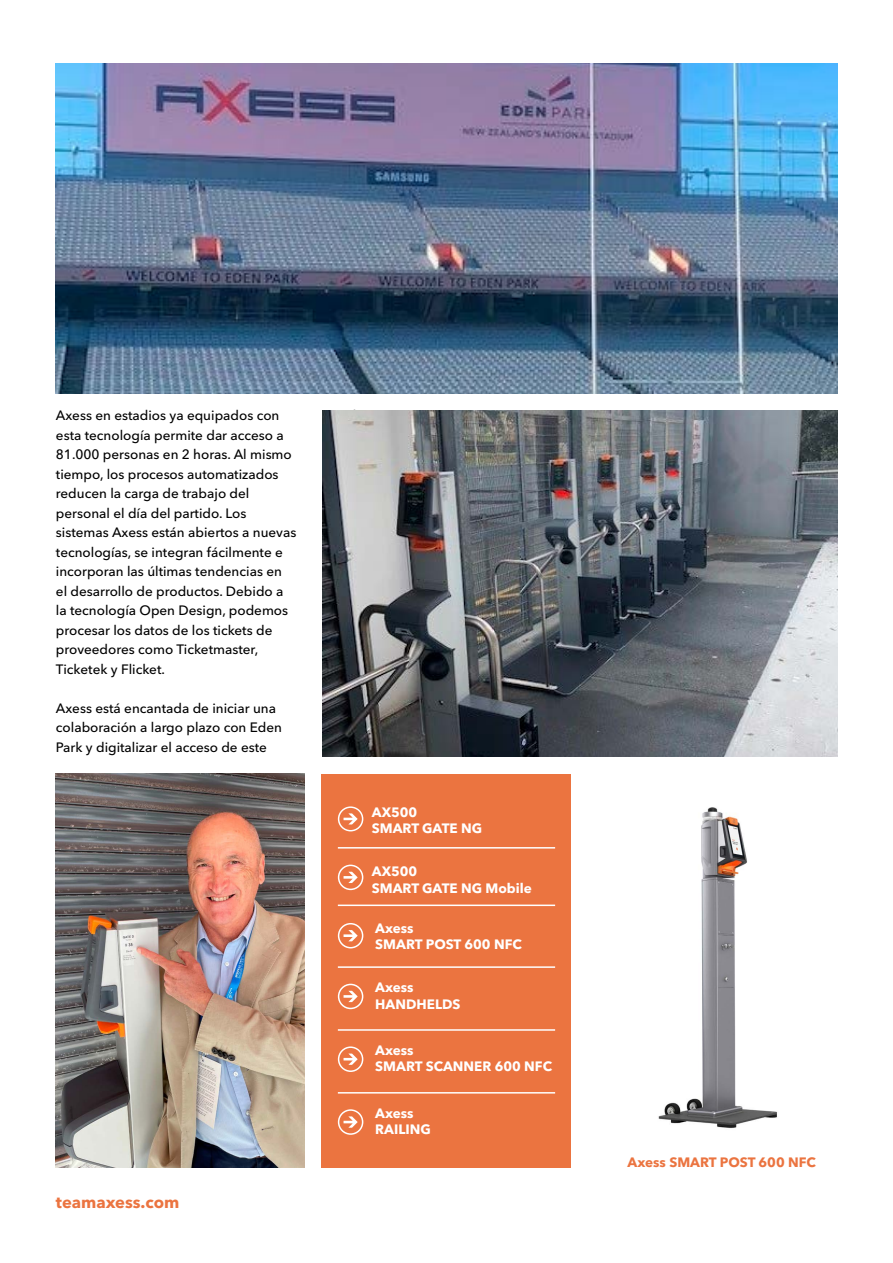
<style>
.page{position:relative;width:893px;height:1263px;background:#fff}
.page>*{position:absolute;margin:0;border:0;box-sizing:border-box;transform-origin:0 0}
.t1{font:700 16.5px "Avenir Next Cyr";color:#eb7440}
.t2{font:500 13.5px/19.5px "Avenir Next Cyr";color:#000}
.t3{font:700 13.5px/16.5px "Avenir Next Cyr";color:#fff}
.t4{font:700 13.5px "Avenir Next Cyr";color:#eb7440}
</style>
<div class="page">
<img style="left:55px;top:64px;width:783px;height:329px">
<img style="left:322px;top:410px;width:516px;height:347px">
<img style="left:55px;top:774px;width:250px;height:393px">
<img style="left:658px;top:807px;width:119px;height:321px">
<div style="left:322px;top:774px;width:249px;height:393px;background:#eb7440"></div>
<hr style="left:338px;top:966px;width:217px;height:2px;background:#fff">
<hr style="left:338px;top:1029px;width:217px;height:2px;background:#fff">
<hr style="left:338px;top:1092px;width:217px;height:1px;background:#fff">
<hr style="left:338px;top:904px;width:217px;height:2px;background:#fff">
<hr style="left:338px;top:847px;width:217px;height:1px;background:#fff">
<svg style="left:338px;top:806px;width:25px;height:25px"></svg>
<svg style="left:338px;top:984px;width:25px;height:25px"></svg>
<svg style="left:338px;top:1046px;width:25px;height:26px"></svg>
<svg style="left:338px;top:1109px;width:25px;height:26px"></svg>
<svg style="left:338px;top:923px;width:25px;height:25px"></svg>
<svg style="left:338px;top:865px;width:25px;height:25px"></svg>
<p class="t2" style="left:56px;top:406px;width:242px">Axess en estadios ya equipados con esta tecnología permite dar acceso a 81.000 personas en 2 horas. Al mismo tiempo, los procesos automatizados reducen la carga de trabajo del personal el día del partido. Los sistemas Axess están abiertos a nuevas tecnologías, se integran fácilmente e incorporan las últimas tendencias en el desarrollo de productos. Debido a la tecnología Open Design, podemos procesar los datos de los tickets de proveedores como Ticketmaster, Ticketek y Flicket.</p>
<p class="t2" style="left:56px;top:698px;width:228px">Axess está encantada de iniciar una colaboración a largo plazo con Eden<br>Park y digitalizar el acceso de este</p>
<p class="t1" style="left:56px;top:1192px;width:125px">teamaxess.com</p>
<p class="t3" style="left:372px;top:803px;width:112px">AX500<br>SMART GATE NG</p>
<p class="t3" style="left:372px;top:863px;width:162px">AX500<br>SMART GATE NG Mobile</p>
<p class="t3" style="left:375px;top:920px;width:148px">Axess<br>SMART POST 600 NFC</p>
<p class="t3" style="left:375px;top:979px;width:87px">Axess<br>HANDHELDS</p>
<p class="t3" style="left:375px;top:1042px;width:178px">Axess<br>SMART SCANNER 600 NFC</p>
<p class="t3" style="left:375px;top:1104px;width:57px">Axess<br>RAILING</p>
<p class="t4" style="left:628px;top:1154px;width:190px">Axess SMART POST 600 NFC</p>
</div>
